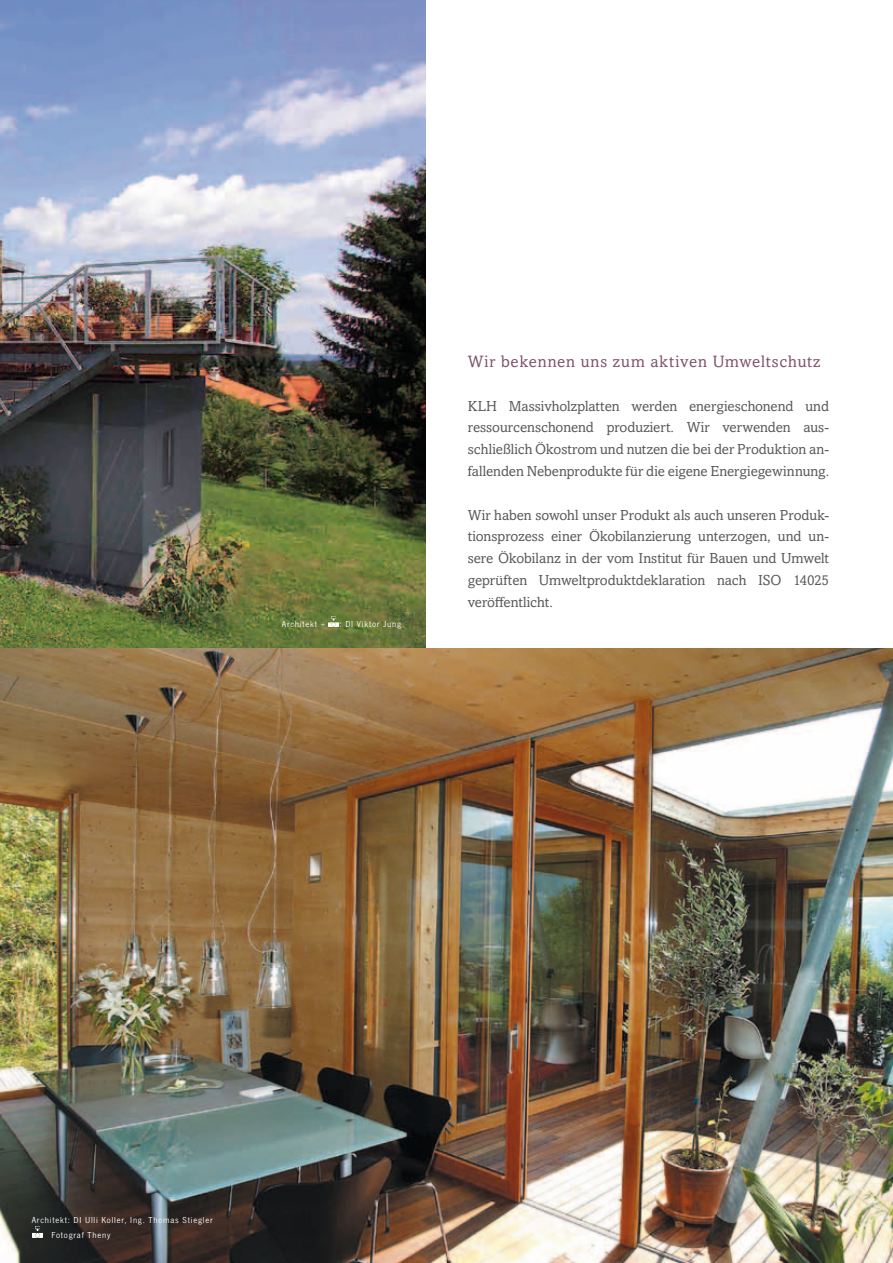
<style>
.page{position:relative;width:893px;height:1263px;background:#fff}
.page>*{position:absolute;margin:0;border:0;box-sizing:border-box;transform-origin:0 0}
.t1{font:16.5px "Amasis MT Pro";letter-spacing:.045em;color:#7f526b}
.t2{font:14.55px/21.8px "Amasis MT Pro";letter-spacing:-.005em;color:#58585a;text-align:justify}
.t3{font:9px/14.5px "News Got T";letter-spacing:.09em;color:#fff}
</style>
<div class="page">
<img style="left:0;top:0;width:425px;height:648px">
<img style="left:0;top:648px;width:893px;height:615px">
<svg style="left:329px;top:616px;width:10px;height:11px"></svg>
<svg style="left:33px;top:1226px;width:10px;height:11px"></svg>
<p class="t3" style="left:282px;top:616px;width:45px">Architekt +</p>
<p class="t3" style="left:340px;top:616px;width:63px">: DI Viktor Jung</p>
<p class="t1" style="left:468px;top:352px;width:354px">Wir bekennen uns zum aktiven Umweltschutz</p>
<p class="t2" style="left:468px;top:395px;width:363px">KLH Massivholzplatten werden energieschonend und ressourcenschonend produziert. Wir verwenden aus&shy;schließlich Ökostrom und nutzen die bei der Produktion an&shy;fallenden Nebenprodukte für die eigene Energiegewinnung.</p>
<p class="t2" style="left:468px;top:504px;width:363px">Wir haben sowohl unser Produkt als auch unseren Produk&shy;tionsprozess einer Ökobilanzierung unterzogen, und un&shy;sere Ökobilanz in der vom Institut für Bauen und Umwelt geprüften Umweltproduktdeklaration nach ISO 14025 veröffentlicht.</p>
<p class="t3" style="left:51px;top:1213px;width:163px;text-indent:-20px">Architekt: DI Ulli Koller, Ing. Thomas Stiegler<br>Fotograf Theny</p>
</div>
